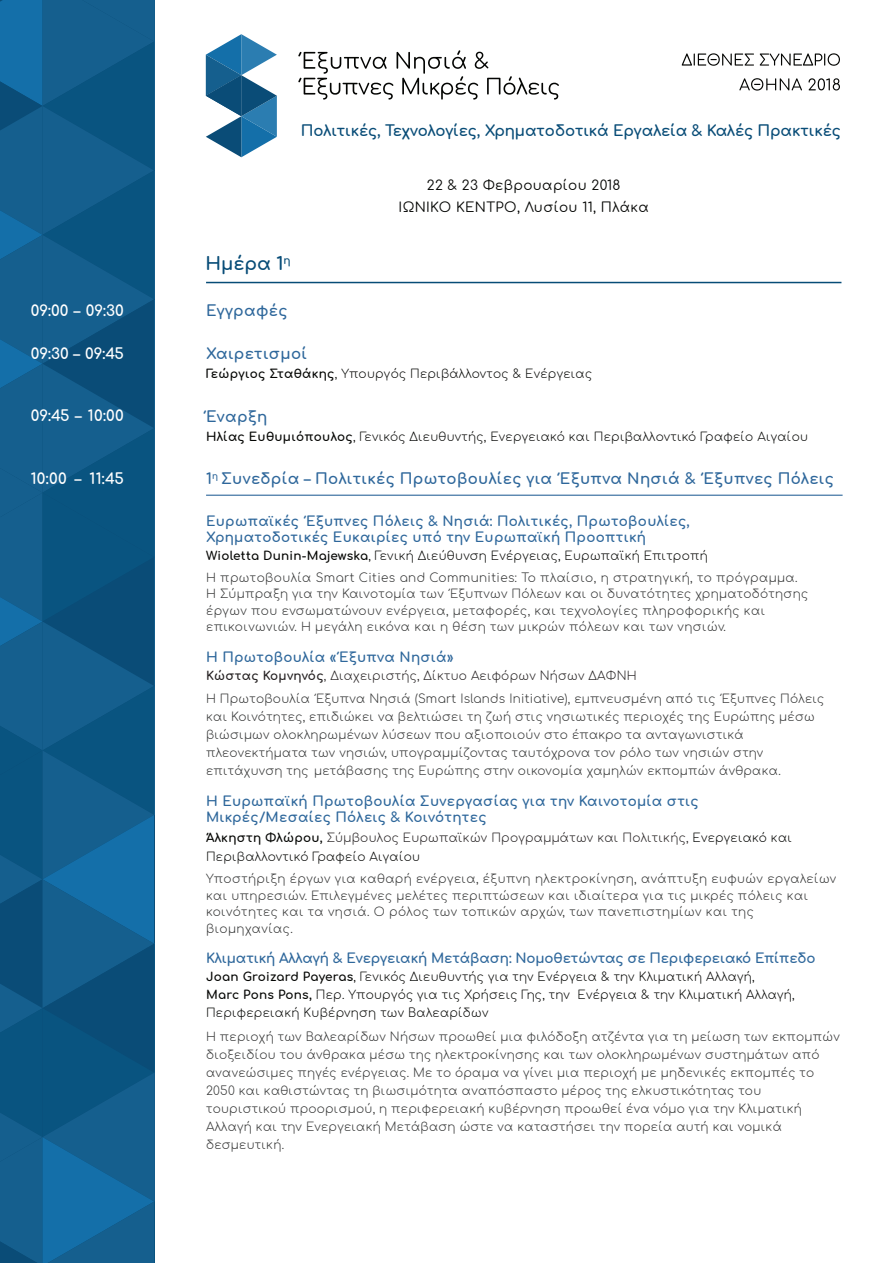
<style>
.page{position:relative;width:893px;height:1263px;background:#fff}
.page>*{position:absolute;margin:0;border:0;box-sizing:border-box;transform-origin:0 0}
.t1{font:700 18px "Comfortaa";color:#074c77}
.t2{font:700 15px "Comfortaa";letter-spacing:.02em;color:#2e679b}
.t3{font:700 15px "Comfortaa";letter-spacing:-.005em;color:#084c77}
.t4{font:700 15px "Comfortaa";color:#fff}
.t5{font:700 13.5px/16.2px "Comfortaa";letter-spacing:.02em;color:#2e679b}
.t6{font:700 13.5px "Comfortaa";letter-spacing:-.01em;color:#2e679b}
.t7{font:13.5px/22.5px "Comfortaa";letter-spacing:.025em;color:#040503;text-align:center}
.t8{font:300 12px/18px "Comfortaa";letter-spacing:.02em;color:#313232}
.t9{font:300 12px/18px "Comfortaa";letter-spacing:.02em;color:#040503}
.t10{font:300 12px/19.5px "Comfortaa";letter-spacing:.02em;color:#231f20}
.s1{font-weight:700}
.s2{font-weight:700;color:#040503}
.s3{color:#040503}
.s4{font-weight:700;color:#231f20}
.s5{color:#231f20}
</style>
<div class="page">
<svg style="left:0;top:0;width:155px;height:1263px;background:#105a89"></svg>
<hr style="left:206px;top:282px;width:635px;height:1px;background:#074c77">
<svg style="left:206px;top:34px;width:71px;height:123px"></svg>
<svg style="left:739px;top:78px;width:63px;height:13px"></svg>
<svg style="left:808px;top:78px;width:32px;height:12px"></svg>
<svg style="left:298px;top:50px;width:261px;height:50px"></svg>
<svg style="left:682px;top:53px;width:72px;height:13px"></svg>
<svg style="left:760px;top:53px;width:80px;height:13px"></svg>
<hr style="left:206px;top:495px;width:637px;height:1px;background:#2e679b">
<p class="t4" style="left:31px;top:296px;width:95px">09:00 – 09:30</p>
<p class="t4" style="left:31px;top:340px;width:95px">09:30 – 09:45</p>
<p class="t4" style="left:31px;top:402px;width:95px">09:45 – 10:00</p>
<p class="t4" style="left:31px;top:464px;width:95px">10:00 – 11:45</p>
<p class="t3" style="left:301px;top:117px;width:542px">Πολιτικές, Τεχνολογίες, Χρηματοδοτικά Εργαλεία &amp; Καλές Πρακτικές</p>
<h1 class="t1" style="left:206px;top:247px;width:87px">Ημέρα 1<sup>η</sup></h1>
<p class="t7" style="left:399px;top:172px;width:252px">22 &amp; 23 Φεβρουαρίου 2018<br>ΙΩΝΙΚΟ ΚΕΝΤΡΟ, Λυσίου 11, Πλάκα</p>
<p class="t2" style="left:206px;top:296px;width:83px">Εγγραφές</p>
<p class="t2" style="left:206px;top:340px;width:103px">Χαιρετισμοί</p>
<p class="t9" style="left:206px;top:363px;width:388px"><span class="s1">Γεώργιος Σταθάκης</span>, Υπουργός Περιβάλλοντος &amp; Ενέργειας</p>
<p class="t2" style="left:206px;top:402px;width:63px">Έναρξη</p>
<p class="t9" style="left:206px;top:426px;width:603px"><span class="s1">Ηλίας Ευθυμιόπουλος</span>, Γενικός Διευθυντής, Ενεργειακό και Περιβαλλοντικό Γραφείο Αιγαίου</p>
<p class="t2" style="left:206px;top:465px;width:629px">1<sup>η</sup> Συνεδρία – Πολιτικές Πρωτοβουλίες για Έξυπνα Νησιά &amp; Έξυπνες Πόλεις</p>
<p class="t5" style="left:206px;top:511px;width:485px">Ευρωπαϊκές Έξυπνες Πόλεις &amp; Νησιά: Πολιτικές, Πρωτοβουλίες,<br>Χρηματοδοτικές Ευκαιρίες υπό την Ευρωπαϊκή Προοπτική</p>
<p class="t8" style="left:206px;top:543px;width:593px;line-height:21.9px"><span class="s2">Wioletta Dunin-Majewska</span><span class="s3">, Γενική Διεύθυνση Ενέργειας, Ευρωπαϊκή Επιτροπή<br></span>Η πρωτοβουλία Smart Cities and Communities: Το πλαίσιο, η στρατηγική, το πρόγραμμα.</p>
<p class="t8" style="left:206px;top:584px;width:604px;line-height:16.5px">Η Σύμπραξη για την Καινοτομία των Έξυπνων Πόλεων και οι δυνατότητες χρηματοδότησης έργων που ενσωματώνουν ενέργεια, μεταφορές, και τεχνολογίες πληροφορικής και επικοινωνιών. Η μεγάλη εικόνα και η θέση των μικρών πόλεων και των νησιών.</p>
<p class="t5" style="left:206px;top:647px;width:249px">Η Πρωτοβουλία « Έξυπνα Νησιά»</p>
<p class="t8" style="left:206px;top:662px;width:620px;line-height:23.4px"><span class="s4">Κώστας Κομνηνός</span><span class="s5">, Διαχειριστής, Δίκτυο Αειφόρων Νήσων ΔΑΦΝΗ<br></span>Η Πρωτοβουλία Έξυπνα Νησιά (Smart Islands Initiative), εμπνευσμένη από τις Έξυπνες Πόλεις</p>
<p class="t8" style="left:206px;top:706px;width:610px">και Κοινότητες, επιδιώκει να βελτιώσει τη ζωή στις νησιωτικές περιοχές της Ευρώπης μέσω βιώσιμων ολοκληρωμένων λύσεων που αξιοποιούν στο έπακρο τα ανταγωνιστικά πλεονεκτήματα των νησιών, υπογραμμίζοντας ταυτόχρονα τον ρόλο των νησιών στην επιτάχυνση της μετάβασης της Ευρώπης στην οικονομία χαμηλών εκπομπών άνθρακα.</p>
<p class="t5" style="left:206px;top:791px;width:494px">Η Ευρωπαϊκή Πρωτοβουλία Συνεργασίας για την Καινοτομία στις<br>Μικρές/Μεσαίες Πόλεις &amp; Κοινότητες</p>
<p class="t10" style="left:206px;top:826px;width:587px"><span class="s2">Άλκηστη Φλώρου,</span> Σύµβουλος Ευρωπαϊκών Προγραµµάτων και Πολιτικής, <span class="s3">Ενεργειακό και<br>Περιβαλλοντικό Γραφείο Αιγαίου</span></p>
<p class="t8" style="left:206px;top:869px;width:632px;line-height:16.5px">Υποστήριξη έργων για καθαρή ενέργεια, έξυπνη ηλεκτροκίνηση, ανάπτυξη ευφυών εργαλείων και υπηρεσιών. Επιλεγμένες μελέτες περιπτώσεων και ιδιαίτερα για τις μικρές πόλεις και κοινότητες και τα νησιά. Ο ρόλος των τοπικών αρχών, των πανεπιστημίων και της βιομηχανίας.</p>
<p class="t6" style="left:206px;top:946px;width:611px">Κλιματική Αλλαγή &amp; Ενεργειακή Μετάβαση: Νομοθετώντας σε Περιφερειακό Επίπεδο</p>
<p class="t9" style="left:206px;top:966px;width:590px"><span class="s1">Joan Groizard Payeras</span>, Γενικός Διευθυντής για την Ενέργεια &amp; την Κλιματική Αλλαγή,<br><span class="s1">Marc Pons Pons,</span> Περ. Υπουργός για τις Χρήσεις Γης, την Ενέργεια &amp; την Κλιματική Αλλαγή,<br>Περιφερειακή Κυβέρνηση των Βαλεαρίδων</p>
<p class="t8" style="left:206px;top:1025px;width:635px">Η περιοχή των Βαλεαρίδων Νήσων προωθεί μια φιλόδοξη ατζέντα για τη μείωση των εκπομπών διοξειδίου του άνθρακα μέσω της ηλεκτροκίνησης και των ολοκληρωμένων συστημάτων από ανανεώσιμες πηγές ενέργειας. Με το όραμα να γίνει μια περιοχή με μηδενικές εκπομπές το 2050 και καθιστώντας τη βιωσιμότητα αναπόσπαστο μέρος της ελκυστικότητας του τουριστικού προορισμού, η περιφερειακή κυβέρνηση προωθεί ένα νόμο για την Κλιματική Αλλαγή και την Ενεργειακή Μετάβαση ώστε να καταστήσει την πορεία αυτή και νομικά δεσμευτική.</p>
</div>
